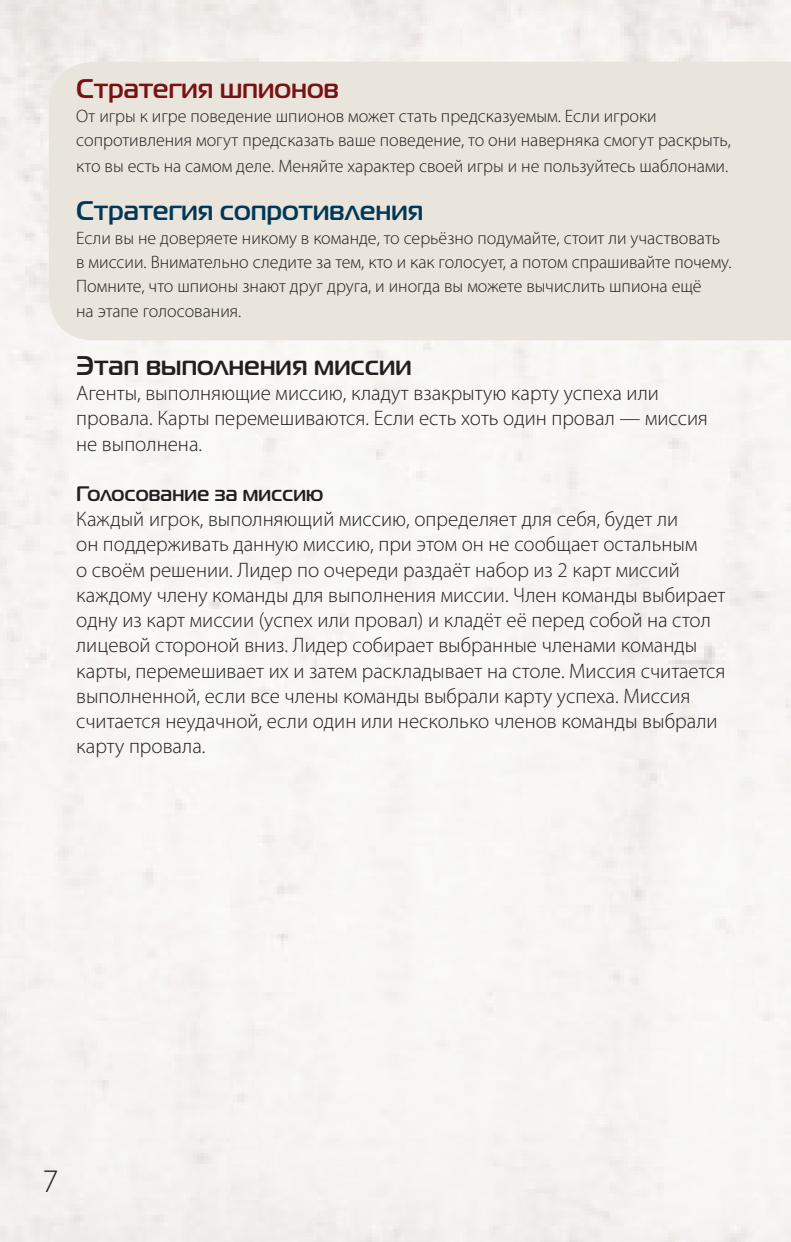
<style>
.page{position:relative;width:791px;height:1242px;background:#fff}
.page>*{position:absolute;margin:0;border:0;box-sizing:border-box;transform-origin:0 0}
.t1{font:300 33px "Myriad Pro";color:#231f20}
.t2{font:700 27px "Magistral C";letter-spacing:.01em;color:#013856}
.t3{font:700 27px "Magistral C";letter-spacing:.01em;color:#231f20}
.t4{font:700 27px "Magistral C";letter-spacing:.01em;color:#791113}
.t5{font:300 21px/25.2px "Myriad Pro";color:#231f20}
.t6{font:700 21px "Magistral C";letter-spacing:.01em;color:#231f20}
.t7{font:300 18px/24.3px "Myriad Pro";color:#231f20}
</style>
<div class="page">
<div style="left:49px;top:62px;width:742px;height:278px;background:#e9e4dc"></div>
<p class="t4" style="left:76px;top:73px;width:264px">Стратегия шпионов</p>
<p class="t7" style="left:76px;top:104px;width:656px">От игры к игре поведение шпионов может стать предсказуемым. Если игроки сопротивления могут предсказать ваше поведение, то они наверняка смогут раскрыть, кто вы есть на самом деле. Меняйте характер своей игры и не пользуйтесь шаблонами.</p>
<p class="t2" style="left:76px;top:195px;width:348px">Стратегия сопротивления</p>
<p class="t7" style="left:76px;top:226px;width:657px">Если вы не доверяете никому в команде, то серьёзно подумайте, стоит ли участвовать в миссии. Внимательно следите за тем, кто и как голосует, а потом спрашивайте почему.<br>Помните, что шпионы знают друг друга, и иногда вы можете вычислить шпиона ещё<br>на этапе голосования.</p>
<p class="t3" style="left:76px;top:349px;width:337px">Этап выполнения миссии</p>
<p class="t5" style="left:76px;top:381px;width:633px">Агенты, выполняющие миссию, кладут взакрытую карту успеха или провала. Карты перемешиваются. Если есть хоть один провал — миссия не выполнена.</p>
<p class="t6" style="left:76px;top:481px;width:249px">Голосование за миссию</p>
<p class="t5" style="left:76px;top:507px;width:651px">Каждый игрок, выполняющий миссию, определяет для себя, будет ли<br>он поддерживать данную миссию, при этом он не сообщает остальным<br>о своём решении. Лидер по очереди раздаёт набор из 2 карт миссий каждому члену команды для выполнения миссии. Член команды выбирает одну из карт миссии (успех или провал) и кладёт её перед собой на стол лицевой стороной вниз. Лидер собирает выбранные членами команды карты, перемешивает их и затем раскладывает на столе. Миссия считается выполненной, если все члены команды выбрали карту успеха. Миссия считается неудачной, если один или несколько членов команды выбрали карту провала.</p>
<h1 class="t1" style="left:43px;top:1163px;width:18px">7</h1>
</div>
